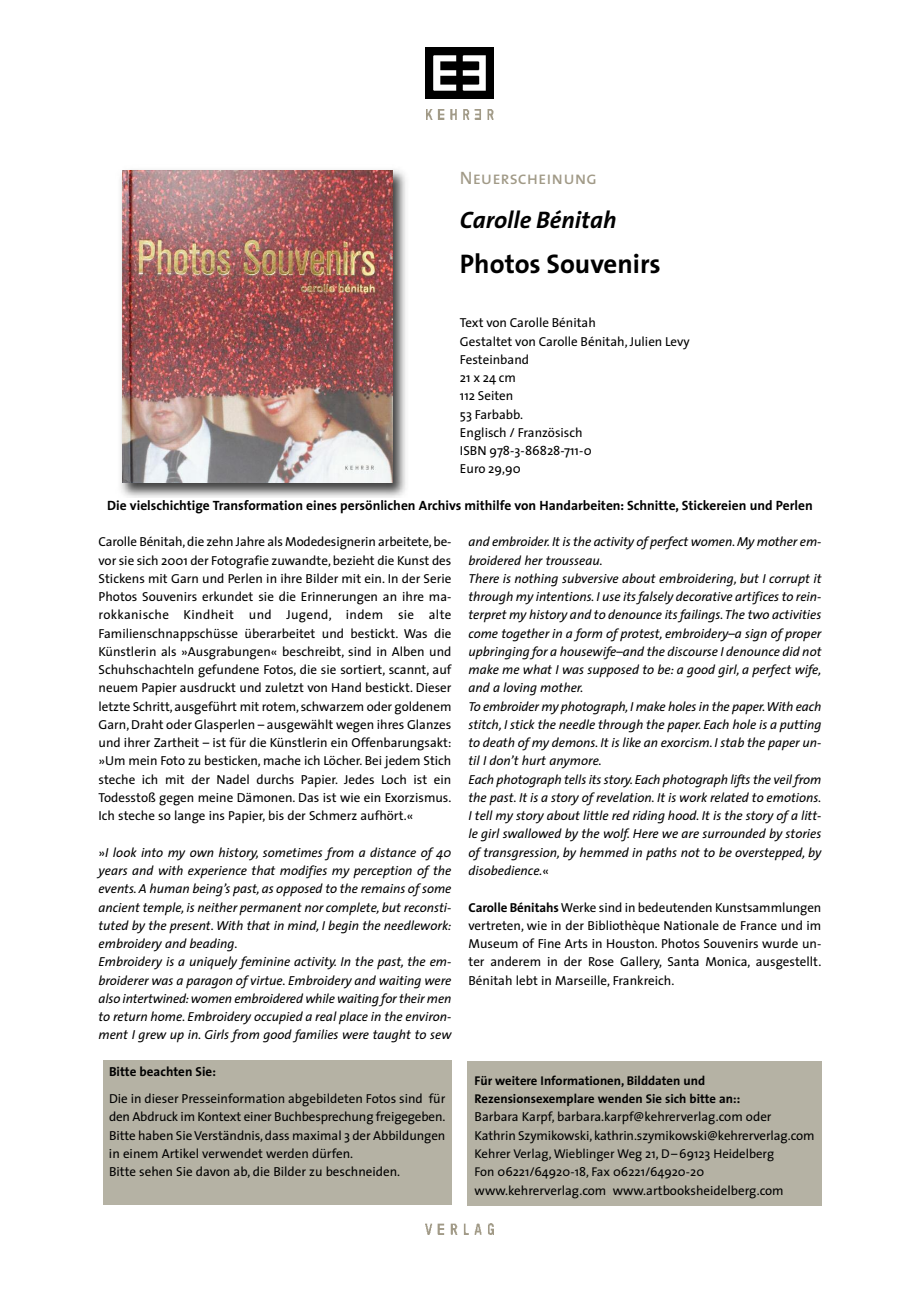
<style>
.page{position:relative;width:920px;height:1290px;background:#fff}
.page>*{position:absolute;margin:0;border:0;box-sizing:border-box;transform-origin:0 0}
.t1{font:700 27px "The Sans";color:#000}
.t2{font:italic 700 24px "The Sans";color:#000}
.t3{font:18px "The Sans Caps";color:#a19a87}
.t4{font:700 13.5px "The Sans";color:#000}
.t5{font:13.05px/18.3px "The Sans";color:#000}
.t6{font:italic 13.05px/18.3px "The Sans";color:#000}
.t7{font:700 13.05px "The Sans";color:#000}
.t8{font:12.75px/18.3px "The Sans";color:#000}
.t9{font:700 12.75px/18.3px "The Sans";color:#000}
.s1{font-style:normal}
.s2{font-weight:700}
.s3{font-size:13.05px}
</style>
<div class="page">
<img style="left:426px;top:1224px;width:68px;height:10px">
<img style="left:426px;top:48px;width:68px;height:51px">
<img style="left:426px;top:109px;width:68px;height:10px">
<img style="left:120px;top:169px;width:286px;height:329px">
<img style="left:122px;top:171px;width:271px;height:312px">
<div style="left:467px;top:1061px;width:354px;height:145px;background:#b5b2a4"></div>
<div style="left:103px;top:1060px;width:348px;height:145px;background:#b5b2a4"></div>
<h3 class="t3" style="left:460px;top:172px;width:139px">Neuerscheinung</h3>
<h2 class="t2" style="left:460px;top:210px;width:158px">Carolle Bénitah</h2>
<h1 class="t1" style="left:460px;top:253px;width:202px">Photos Souvenirs</h1>
<p class="t5" style="left:460px;top:315px;width:231px">Text von Carolle Bénitah<br>Gestaltet von Carolle Bénitah, Julien Levy<br>Festeinband<br>21x24cm<br>112 Seiten<br>53 Farbabb.<br>Englisch / Französisch<br>ISBN 978-3-86828-711-0<br>Euro 29,90</p>
<p class="t4" style="left:107px;top:500px;width:707px">Die vielschichtige Transformation eines persönlichen Archivs mithilfe von Handarbeiten: Schnitte, Stickereien und Perlen</p>
<p class="t5" style="left:99px;top:534px;width:354px;text-align:justify">Carolle Bénitah,die zehn Jahre als Modedesignerin arbeitete,be&shy;vor sie sich 2001 der Fotografie zuwandte,bezieht die Kunst des Stickens mit Garn und Perlen in ihre Bilder mit ein. In der Serie Photos Souvenirs erkundet sie die Erinnerungen an ihre ma&shy;rokkanische Kindheit und Jugend, indem sie alte Familienschnappschüsse überarbeitet und bestickt. Was die Künstlerin als »Ausgrabungen« beschreibt, sind in Alben und Schuhschachteln gefundene Fotos, die sie sortiert, scannt, auf neuem Papier ausdruckt und zuletzt von Hand bestickt. Dieser letzte Schritt, ausgeführt mit rotem, schwarzem oder goldenem Garn,Draht oder Glasperlen – ausgewählt wegen ihres Glanzes und ihrer Zartheit – ist für die Künstlerin ein Offenbarungsakt: »Um mein Foto zu besticken, mache ich Löcher. Bei jedem Stich steche ich mit der Nadel durchs Papier. Jedes Loch ist ein Todesstoß gegen meine Dämonen. Das ist wie ein Exorzismus.<br>Ich steche so lange ins Papier, bis der Schmerz aufhört.«</p>
<p class="t6" style="left:99px;top:844px;width:354px"><span class="s1">»</span>I look into my own history, sometimes from a distance of 40 years and with experience that modifies my perception of the events. A human being’s past, as opposed to the remains of some ancient temple, is neither permanent nor complete, but reconsti&shy;tuted by the present. With that in mind, I begin the needlework: embroidery and beading.<br>Embroidery is a uniquely feminine activity. In the past, the em&shy;broiderer was a paragon of virtue. Embroidery and waiting were also intertwined:women embroidered while waiting for their men to return home. Embroidery occupied a real place in the environ&shy;ment I grew up in. Girls from good families were taught to sew</p>
<p class="t7" style="left:109px;top:1066px;width:108px">Bitte beachten Sie:</p>
<p class="t5" style="left:109px;top:1091px;width:338px">Die in dieser Presseinformation abgebildeten Fotos sind für den Abdruck im Kontext einer Buchbesprechung freigegeben.<br>Bitte haben Sie Verständnis,dass maximal 3 der Abbildungen in einem Artikel verwendet werden dürfen.<br>Bitte sehen Sie davon ab, die Bilder zu beschneiden.</p>
<p class="t6" style="left:468px;top:534px;width:354px">and embroider. It is the activity of perfect women.My mother em&shy;broidered her trousseau.<br>There is nothing subversive about embroidering, but I corrupt it through my intentions. I use itsfalsely decorative artifices to rein&shy;terpret my history and to denounce itsfailings.The two activities come together in a form of protest, embroidery–a sign of proper upbringing for a housewife–and the discourse I denounce did not make me what I was supposed to be: a good girl, a perfect wife, and a loving mother.<br>To embroider my photograph,I make holes in the paper.With each stitch, I stick the needle through the paper. Each hole is a putting to death of my demons. It is like an exorcism. I stab the paper un&shy;til I don’t hurt anymore.<br>Each photograph tells its story. Each photograph lifts the veil from the past. It is a story of revelation. It is work related to emotions.<br>I tell my story about little red riding hood. It is the story of a litt&shy;le girl swallowed by the wolf. Here we are surrounded by stories of transgression, by hemmed in paths not to be overstepped, by disobedience.<span class="s1">«</span></p>
<p class="t5" style="left:468px;top:899px;width:354px;text-align:justify"><span class="s2">Carolle Bénitahs</span>Werke sind in bedeutenden Kunstsammlungen vertreten, wie in der Bibliothèque Nationale de France und im Museum of Fine Arts in Houston. Photos Souvenirs wurde un&shy;ter anderem in der Rose Gallery, Santa Monica, ausgestellt.<br>Bénitah lebt in Marseille, Frankreich.</p>
<p class="t9" style="left:475px;top:1073px;width:267px">Für weitere Informationen, Bilddaten und<br>Rezensionsexemplare wenden Sie sich bitte an:<span class="s3">:</span></p>
<p class="t5" style="left:475px;top:1109px;width:342px">Barbara Karpf, barbara.karpf@kehrerverlag.com oder<br>Kathrin Szymikowski, kathrin.szymikowski@kehrerverlag.com</p>
<p class="t8" style="left:475px;top:1146px;width:301px">Kehrer Verlag,Wieblinger Weg 21, D–69123 Heidelberg<br>Fon 06221/64920-18, Fax 06221/64920-20</p>
<p class="t5" style="left:475px;top:1182px;width:311px">www.kehrerverlag.com www.artbooksheidelberg.com</p>
</div>
